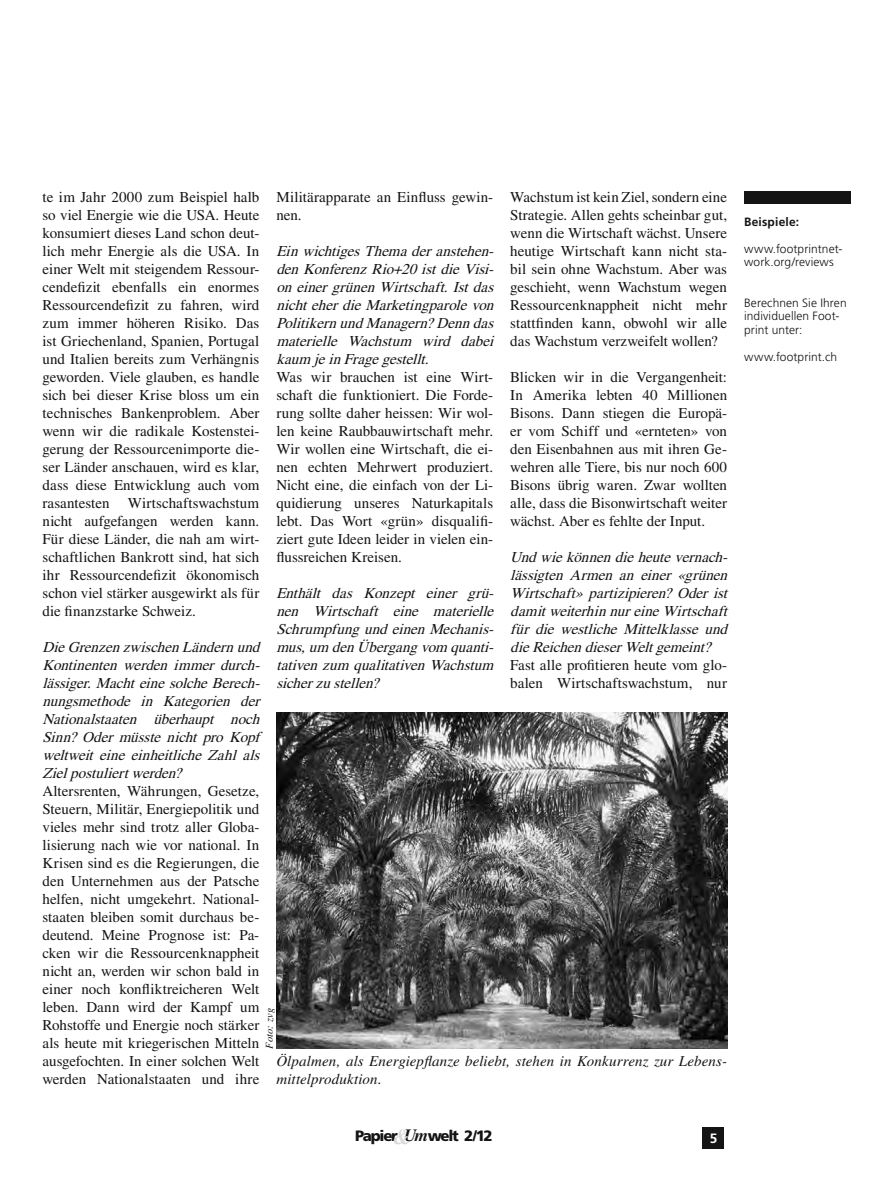
<style>
.page{position:relative;width:893px;height:1191px;background:#fff}
.page>*{position:absolute;margin:0;border:0;box-sizing:border-box;transform-origin:0 0}
.t1{font:15px/18px "Times LT Std";color:#131413;text-align:justify}
.t2{font:italic 15px/18px "Times LT Std";color:#131413;text-align:justify}
.t3{font:italic 15px/18px "Times LT Std";letter-spacing:.005em;color:#131413}
.t4{font:900 15px "Frutiger LT Std";letter-spacing:-.085em;color:#131413}
.t5{font:700 13.5px "Frutiger LT Std";color:#fff}
.t6{font:300 12px/13.5px "Frutiger LT Std";letter-spacing:.005em;color:#131413}
.t7{font:700 12px "Frutiger LT Std";letter-spacing:.015em;color:#131413}
.t8{font:italic 10.5px "Times LT Std";color:#131413}
.s1{font-family:"Times LT Std";font-weight:700;font-style:italic;font-size:21.3px;color:#d9d9d9}
.s2{font-family:"Times LT Std";font-weight:700;font-style:italic;font-size:17.25px}
</style>
<div class="page">
<div style="left:744px;top:191px;width:106px;height:13px;background:#131413"></div>
<div style="left:703px;top:1127px;width:21px;height:21px;background:#131413"></div>
<img style="left:276px;top:713px;width:451px;height:335px">
<p class="t1" style="left:276px;top:187px;width:218px">Militärapparate an Einfluss gewin&shy;nen.</p>
<p class="t2" style="left:276px;top:241px;width:223px">EinwichtigesThemaderanstehen&shy;denKonferenzRio+20istdieVisi&shy;oneinergrünenWirtschaft.Istdas nichteherdieMarketingp arolevon PolitikernundManagern?Denndas materielle Wachstum wird dabei kaum jeinFragegestellt.</p>
<p class="t1" style="left:276px;top:367px;width:218px">Was wir brauchen ist eine Wirt&shy;schaft die funktioniert. Die Forde&shy;rung sollte daher heissen: Wir wol&shy;len keine Raubbauwirtschaft mehr.<br>Wir wollen eine Wirtschaft, die ei&shy;nen echten Mehrwert produziert.<br>Nicht eine, die einfach von der Li&shy;quidierung unseres Naturkapitals lebt. Das Wort «grün» disqualifi&shy;ziert gute Ideen leider in vielen ein&shy;flussreichen Kreisen.</p>
<p class="t2" style="left:276px;top:583px;width:223px">Enthält das Konzept einer grü&shy;nen Wirtschaft eine materielle SchrumpfungundeinenMechanis&shy;mus,um denÜbergangvom quanti&shy;tativenzum qualitativenWachstum sicherzustellen?</p>
<p class="t1" style="left:43px;top:187px;width:218px">te im Jahr 2000 zum Beispiel halb so viel Energie wie die USA. Heute konsumiert dieses Land schon deut&shy;lich mehr Energie als die USA. In einer Welt mit steigendem Ressour&shy;cendefizit ebenfalls ein enormes Ressourcendefizit zu fahren, wird zum immer höheren Risiko. Das ist Griechenland, Spanien, Portugal und Italien bereits zum Verhängnis geworden. Viele glauben, es handle sich bei dieser Krise bloss um ein technisches Bankenproblem. Aber wenn wir die radikale Kostenstei&shy;gerung der Ressourcenimporte die&shy;ser Länder anschauen, wird es klar, dass diese Entwicklung auch vom rasantesten Wirtschaftswachstum nicht aufgefangen werden kann.<br>Für diese Länder, die nah am wirt&shy;schaftlichen Bankrott sind, hat sich ihr Ressourcendefizit ökonomisch schon viel stärker ausgewirkt als für die finanzstarke Schweiz.</p>
<p class="t2" style="left:43px;top:637px;width:223px;text-align:left">DieGrenzenzwischenLändernund<br>Kontinenten werden immer durch&shy;lässiger.MachteinesolcheBerech&shy;nungsmethode in Kategorien der<br>Nationalstaaten überhaupt noch<br>Sinn? Oder müsste nicht pro Kopf weltweit eine einheitliche Zahl als<br>Zielp ostuliertwerden?</p>
<p class="t1" style="left:43px;top:781px;width:218px">Altersrenten, Währungen, Gesetze, Steuern, Militär, Energiepolitik und vieles mehr sind trotz aller Globa&shy;lisierung nach wie vor national. In Krisen sind es die Regierungen, die den Unternehmen aus der Patsche helfen, nicht umgekehrt. National&shy;staaten bleiben somit durchaus be&shy;deutend. Meine Prognose ist: Pa&shy;cken wir die Ressourcenknappheit nicht an, werden wir schon bald in einer noch konfliktreicheren Welt leben. Dann wird der Kampf um Rohstoffe und Energie noch stärker als heute mit kriegerischen Mitteln ausgefochten. In einer solchen Welt werden Nationalstaaten und ihre</p>
<p class="t1" style="left:510px;top:187px;width:218px">Wachstum ist kein Ziel, sondern eine Strategie. Allen gehts scheinbar gut, wenn die Wirtschaft wächst. Unsere heutige Wirtschaft kann nicht sta&shy;bil sein ohne Wachstum. Aber was geschieht, wenn Wachstum wegen Ressourcenknappheit nicht mehr stattfinden kann, obwohl wir alle das Wachstum verzweifelt wollen?</p>
<p class="t1" style="left:510px;top:367px;width:218px">Blicken wir in die Vergangenheit:<br>In Amerika lebten 40 Millionen Bisons. Dann stiegen die Europä&shy;er vom Schiff und «ernteten» von den Eisenbahnen aus mit ihren Ge&shy;wehren alle Tiere, bis nur noch 600<br>Bisons übrig waren. Zwar wollten alle, dass die Bisonwirtschaft weiter wächst. Aber es fehlte der Input.</p>
<p class="t2" style="left:510px;top:547px;width:223px">Undwiekönnendieheutevernach&shy;lässigten Armen an einer «grünen Wirtschaft» p artizipieren? Oder ist damitweiterhinnureineWirtschaft für die westliche Mittelklasse und dieReichendieserWeltgemeint?</p>
<p class="t1" style="left:510px;top:655px;width:218px">Fast alle profitieren heute vom glo&shy;balen Wirtschaftswachstum, nur</p>
<p class="t8" style="left:264px;top:1048px;width:42px;rotate:-90deg">Foto: zvg</p>
<p class="t3" style="left:276px;top:1052px;width:452px">Ölpalmen, als Energiepflanze beliebt, stehen in Konkurrenz zur Lebens&shy;mittelproduktion.</p>
<p class="t7" style="left:744px;top:215px;width:57px">Beispiele:</p>
<p class="t6" style="left:744px;top:242px;width:100px">www.footprintnet&shy;work.org/reviews</p>
<p class="t6" style="left:744px;top:296px;width:104px">Berechnen Sie Ihren individuellen Foot&shy;print unter:</p>
<p class="t6" style="left:744px;top:350px;width:94px">www.footprint.ch</p>
<p class="t4" style="left:355px;top:1127px;width:139px">Papier <span class="s1">&amp;</span><span class="s2">Um</span>welt 2/12</p>
<p class="t5" style="left:710px;top:1130px;width:9px">5</p>
</div>
